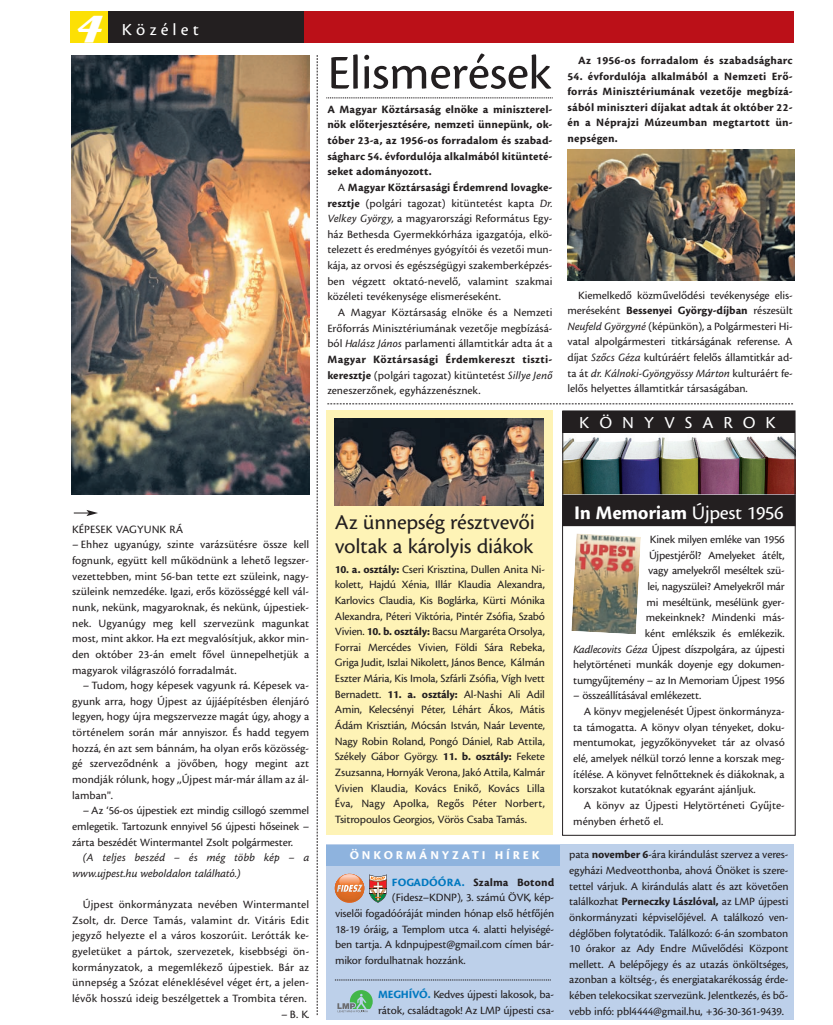
<style>
.page{position:relative;width:833px;height:1025px;background:#fff}
.page>*{position:absolute;margin:0;border:0;box-sizing:border-box;transform-origin:0 0}
.t1{font:50px "Cronos M";letter-spacing:-.01em;color:#231f20}
.t2{font:40px "Eclat ICG";color:#fff}
.t3{font:21.88px/23.8px "Cronos M";letter-spacing:-.015em;color:#231f20}
.t4{font:700 20px "Cronos M";letter-spacing:-.02em;color:#fff}
.t5{font:17.5px "Cronos M";letter-spacing:.57em;color:#fff}
.t6{font:17.5px "Cronos M";letter-spacing:.24em;color:#fff}
.t7{font:700 12.5px "Cronos M";letter-spacing:.23em;color:#fff}
.t8{font:11.62px/15.6px "Cronos M";letter-spacing:-.015em;color:#231f20;text-align:justify}
.t9{font:700 11.62px/15.6px "Cronos M";letter-spacing:.01em;color:#231f20;text-align:justify}
.t10{font:italic 11.62px/15.6px "Cronos M";letter-spacing:-.015em;color:#231f20}
.s1{font-weight:700}
.s2{font-style:italic}
.s3{color:#0078c0}
.s4{font-weight:700;color:#0078c0}
.s5{font-weight:400}
</style>
<div class="page">
<div style="left:301px;top:11px;width:493px;height:32px;background:#bb1018"></div>
<div style="left:108px;top:11px;width:195px;height:32px;background:#231f20"></div>
<div style="left:70px;top:11px;width:38px;height:32px;background:#fce004"></div>
<svg style="left:317px;top:55px;width:1px;height:959px"></svg>
<svg style="left:327px;top:403px;width:466px;height:1px"></svg>
<svg style="left:326px;top:98px;width:227px;height:1px"></svg>
<img style="left:71px;top:55px;width:238px;height:439px">
<svg style="left:74px;top:510px;width:24px;height:6px"></svg>
<img style="left:567px;top:150px;width:227px;height:130px">
<div style="left:563px;top:411px;width:232px;height:114px;background:#231f20"></div>
<img style="left:564px;top:433px;width:229px;height:62px">
<div style="left:562px;top:410px;width:233px;height:115px;border:1px solid #231f20"></div>
<div style="left:562px;top:411px;width:233px;height:21px;background:#231f20"></div>
<div style="left:326px;top:844px;width:468px;height:175px;background:#bdd0ea"></div>
<div style="left:326px;top:844px;width:233px;height:21px;background:#8eb3de"></div>
<svg style="left:335px;top:873px;width:52px;height:29px"></svg>
<img style="left:571px;top:533px;width:70px;height:101px">
<div style="left:326px;top:410px;width:227px;height:425px;background:#fef3b6"></div>
<img style="left:335px;top:419px;width:209px;height:86px">
<svg style="left:335px;top:979px;width:216px;height:1px"></svg>
<svg style="left:337px;top:990px;width:36px;height:21px"></svg>
<h2 class="t2" style="left:75px;top:5px;width:30px">4</h2>
<h3 class="t6" style="left:122px;top:22px;width:79px">Közélet</h3>
<h1 class="t1" style="left:327px;top:52px;width:226px">Elismerések</h1>
<p class="t9" style="left:327px;top:102px;width:227px">A Magyar Köztársaság elnöke a miniszterel&shy;nök elõterjesztésére, nemzeti ünnepünk, ok&shy;tóber 23-a, az 1956-os forradalom és szabad&shy;ságharc 54. évfordulója alkalmából kitünteté&shy;seket adományozott.</p>
<p class="t8" style="left:327px;top:180px;width:227px;text-indent:11px">A <span class="s1">Magyar Köztársasági Érdemrend lovagke&shy;resztje</span> (polgári tagozat) kitüntetést kapta <span class="s2">Dr.<br>Velkey György,</span> a magyarországi Református Egy&shy;ház Bethesda Gyermekkórháza igazgatója, elkö&shy;telezett és eredményes gyógyítói és vezetõi mun&shy;kája, az orvosi és egészségügyi szakemberképzés&shy;ben végzett oktató-nevelõ, valamint szakmai közéleti tevékenysége elismeréseként.</p>
<p class="t8" style="left:327px;top:305px;width:227px;text-indent:11px">A Magyar Köztársaság elnöke és a Nemzeti Erõforrás Minisztériumának vezetõje megbízásá&shy;ból <span class="s2">Halász János</span> parlamenti államtitkár adta át a <span class="s1">Magyar Köztársasági Érdemkereszt tiszti&shy;keresztje</span> (polgári tagozat) kitüntetést <span class="s2">Sillye Jenõ </span>zeneszerzõnek, egyházzenésznek.</p>
<p class="t9" style="left:578px;top:53px;width:216px">Az 1956-os forradalom és szabadságharc</p>
<p class="t9" style="left:567px;top:69px;width:227px">54. évfordulója alkalmából a Nemzeti Erõ&shy;forrás Minisztériumának vezetõje megbízá&shy;sából miniszteri díjakat adtak át október 22- én a Néprajzi Múzeumban megtartott ün&shy;nepségen.</p>
<p class="t8" style="left:567px;top:287px;width:227px;text-indent:11px">Kiemelkedõ közmûvelõdési tevékenysége elis&shy;meréseként <span class="s1">Bessenyei György-díjban</span> részesült <span class="s2">Neufeld Györgyné</span> (képünkön), a Polgármesteri Hi&shy;vatal alpolgármesteri titkárságának referense. A díjat <span class="s2">Szõcs Géza</span> kultúráért felelõs államtitkár ad&shy;ta át <span class="s2">dr. Kálnoki-Gyöngyössy Márton</span> kulturáért fe&shy;lelõs helyettes államtitkár társaságában.</p>
<h3 class="t5" style="left:579px;top:415px;width:198px">KÖNYVSAROK</h3>
<p class="t8" style="left:72px;top:521px;width:113px">KÉPESEK VAGYUNK RÁ</p>
<p class="t8" style="left:72px;top:537px;width:239px">– Ehhez ugyanúgy, szinte varázsütésre össze kell fognunk, együtt kell mûködnünk a lehetõ legszer&shy;vezettebben, mint 56-ban tette ezt szüleink, nagy&shy;szüleink nemzedéke. Igazi, erõs közösséggé kell vál&shy;nunk, nekünk, magyaroknak, és nekünk, újpestiek&shy;nek. Ugyanúgy meg kell szervezünk magunkat most, mint akkor. Ha ezt megvalósítjuk, akkor min&shy;den október 23-án emelt fõvel ünnepelhetjük a magyarok világraszóló forradalmát.</p>
<p class="t8" style="left:72px;top:678px;width:239px;text-indent:11px">– Tudom, hogy képesek vagyunk rá. Képesek va&shy;gyunk arra, hogy Újpest az újjáépítésben élenjáró legyen, hogy újra megszervezze magát úgy, ahogy a történelem során már annyiszor. És hadd tegyem hozzá, én azt sem bánnám, ha olyan erõs közösség&shy;gé szervezõdnénk a jövõben, hogy megint azt mondják rólunk, hogy ,,Újpest már-már állam az ál&shy;lamban".</p>
<p class="t8" style="left:72px;top:803px;width:239px;text-indent:11px">– Az ‘56-os újpestiek ezt mindig csillogó szemmel emlegetik. Tartozunk ennyivel 56 újpesti hõseinek – zárta beszédét Wintermantel Zsolt polgármester.</p>
<p class="t10" style="left:72px;top:849px;width:238px;text-indent:11px">(A teljes beszéd – és még több kép – a www.ujpest.hu weboldalon található.)</p>
<p class="t8" style="left:72px;top:896px;width:239px;text-indent:11px">Újpest önkormányzata nevében Wintermantel Zsolt, dr. Derce Tamás, valamint dr. Vitáris Edit jegyzõ helyezte el a város koszorúit. Lerótták ke&shy;gyeletüket a pártok, szervezetek, kisebbségi ön&shy;kormányzatok, a megemlékezõ újpestiek. Bár az ünnepség a Szózat eléneklésével véget ért, a jelen&shy;lévõk hosszú ideig beszélgettek a Trombita téren.</p>
<p class="t8" style="left:281px;top:1006px;width:30px">– B. K.</p>
<h3 class="t3" style="left:335px;top:511px;width:202px">Az ünnepség résztvevõi voltak a károlyis diákok</h3>
<p class="t8" style="left:335px;top:561px;width:212px"><span class="s1">10. a. osztály:</span> Cseri Krisztina, Dullen Anita Ni&shy;kolett, Hajdú Xénia, Illár Klaudia Alexandra, Karlovics Claudia, Kis Boglárka, Kürti Mónika Alexandra, Péteri Viktória, Pintér Zsófia, Szabó Vivien. <span class="s1">10. b. osztály:</span> Bacsu Margaréta Orsolya, Forrai Mercédes Vivien, Földi Sára Rebeka, Griga Judit, Iszlai Nikolett, János Bence, Kálmán Eszter Mária, Kis Imola, Szfárli Zsófia, Vígh Ivett Bernadett. <span class="s1">11. a. osztály:</span> Al-Nashi Ali Adil Amin, Kelecsényi Péter, Léhárt Ákos, Mátis Ádám Krisztián, Mócsán István, Naár Levente, Nagy Robin Roland, Pongó Dániel, Rab Attila, Székely Gábor György. <span class="s1">11. b. osztály:</span> Fekete Zsuzsanna, Hornyák Verona, Jakó Attila, Kalmár Vivien Klaudia, Kovács Enikõ, Kovács Lilla Éva, Nagy Apolka, Regõs Péter Norbert, Tsitropoulos Georgios, Vörös Csaba Tamás.</p>
<p class="t7" style="left:350px;top:849px;width:191px">ÖNKORMÁNYZATI HÍREK</p>
<p class="t9" style="left:392px;top:874px;width:164px"><span class="s3">FOGADÓÓRA.</span> Szalma Botond</p>
<p class="t8" style="left:392px;top:890px;width:164px">(Fidesz–KDNP), 3. számú ÖVK, kép-</p>
<p class="t8" style="left:335px;top:905px;width:221px">viselõi fogadóóráját minden hónap elsõ hétfõjén</p>
<p class="t8" style="left:335px;top:921px;width:221px">18-19 óráig, a Templom utca 4. alatti helyiségé-</p>
<p class="t8" style="left:335px;top:936px;width:221px">ben tartja. A kdnpujpest@gmail.com címen bár-</p>
<p class="t8" style="left:335px;top:952px;width:132px">mikor fordulhatnak hozzánk.</p>
<p class="t8" style="left:378px;top:986px;width:178px"><span class="s4">MEGHÍVÓ.</span> Kedves újpesti lakosok, ba&shy;rátok, családtagok! Az LMP újpesti csa-</p>
<h3 class="t4" style="left:574px;top:504px;width:211px">In Memoriam <span class="s5">Újpest 1956</span></h3>
<p class="t8" style="left:573px;top:532px;width:213px;text-align:right">Kinek milyen emléke van 1956<br>Újpestjérõl? Amelyeket átélt,<br>vagy amelyekrõl meséltek szü-<br>lei, nagyszülei? Amelyekrõl már<br>mi meséltünk, mesélünk gyer-<br>mekeinknek? Mindenki más-<br>ként emlékszik és emlékezik.<br><span class="s2">Kadlecovits Géza</span> Újpest díszpolgára, az újpesti helytörténeti munkák doyenje egy dokumen&shy;tumgyûjtemény – az In Memoriam Újpest 1956</p>
<p class="t8" style="left:573px;top:688px;width:130px">– összeállításával emlékezett.</p>
<p class="t8" style="left:584px;top:703px;width:202px">A könyv megjelenését Újpest önkormányza-</p>
<p class="t8" style="left:573px;top:719px;width:213px">ta támogatta. A könyv olyan tényeket, doku-</p>
<p class="t8" style="left:573px;top:735px;width:213px">mentumokat, jegyzõkönyveket tár az olvasó</p>
<p class="t8" style="left:573px;top:750px;width:213px">elé, amelyek nélkül torzó lenne a korszak meg-</p>
<p class="t8" style="left:573px;top:766px;width:213px">ítélése. A könyvet felnõtteknek és diákoknak, a</p>
<p class="t8" style="left:573px;top:782px;width:184px">korszakot kutatóknak egyaránt ajánljuk.</p>
<p class="t8" style="left:584px;top:797px;width:202px">A könyv az Újpesti Helytörténeti Gyûjte-</p>
<p class="t8" style="left:573px;top:813px;width:92px">ményben érhetõ el.</p>
<p class="t8" style="left:569px;top:847px;width:221px">pata <span class="s1">november 6</span>-ára kirándulást szervez a veres&shy;egyházi Medveotthonba, ahová Önöket is szere&shy;tettel várjuk. A kirándulás alatt és azt követõen találkozhat <span class="s1">Perneczky Lászlóval,</span> az LMP újpesti önkormányzati képviselõjével. A találkozó ven&shy;déglõben folytatódik. Találkozó: 6-án szombaton 10 órakor az Ady Endre Mûvelõdési Központ mellett. A belépõjegy és az utazás önköltséges, azonban a költség-, és energiatakarékosság érde&shy;kében telekocsikat szervezünk. Jelentkezés, és bõ&shy;vebb infó: pbl4444@gmail.hu, +36-30-361-9439.</p>
</div>
